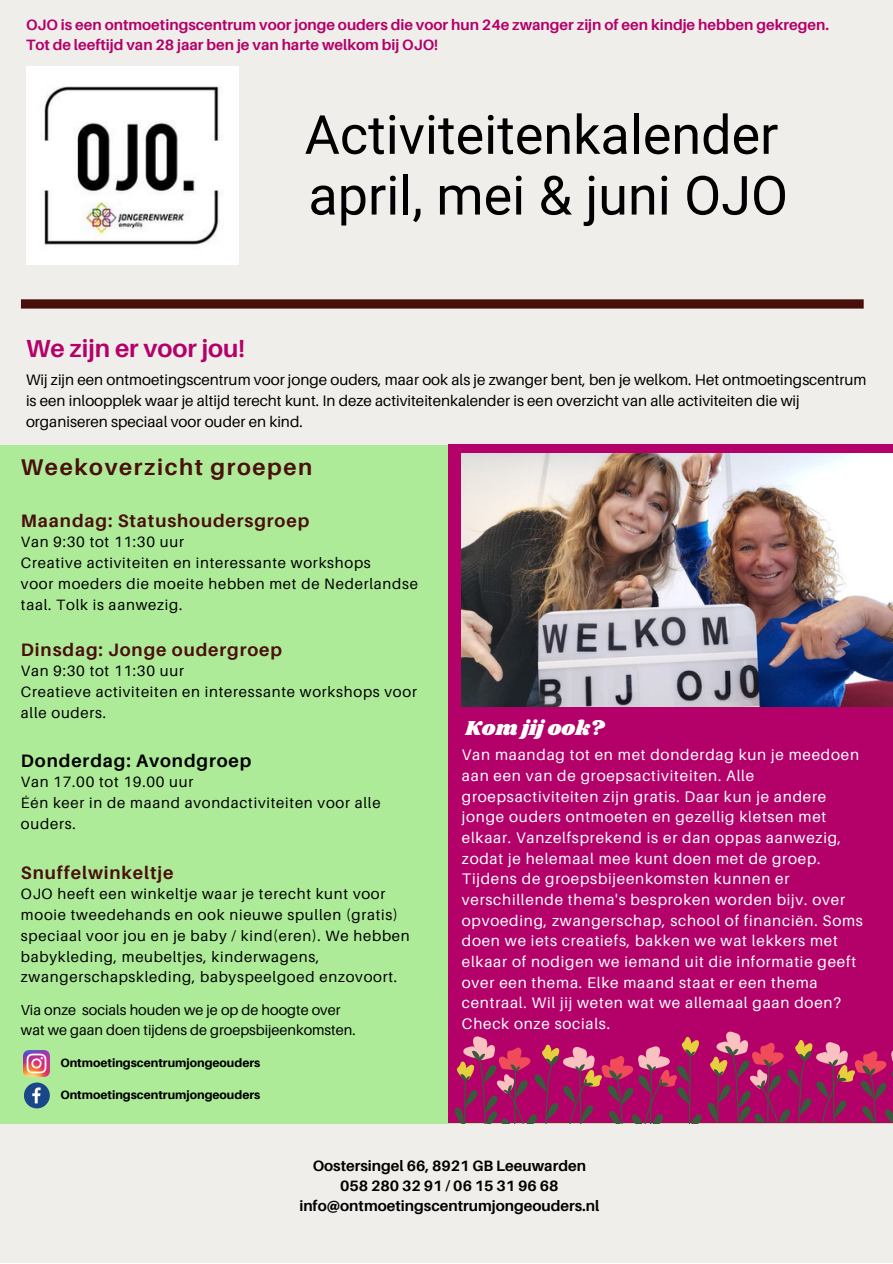
<style>
.page{position:relative;width:893px;height:1264px;background:#fff}
.page>*{position:absolute;margin:0;border:0;box-sizing:border-box;transform-origin:0 0}
.t1{font:54px/60.8px "Roboto";color:#000}
.t2{font:700 24.75px "Aileron";color:#b30169}
.t3{font:700 22.8px "Aileron";letter-spacing:.07em;color:#490f0b}
.t4{font:21px "Shrikhand";color:#fff}
.t5{font:700 18px "Aileron";letter-spacing:.05em;color:#490f0b}
.t6{font:700 18px "Aileron";letter-spacing:.05em;color:#000}
.t7{font:15.3px/20.7px "Aileron";letter-spacing:.05em;color:#fff}
.t8{font:15.3px/20.5px "Aileron";color:#000}
.t9{font:15px/21px "Aileron";letter-spacing:.05em;color:#000}
.t10{font:700 15px/20.2px "Aileron";color:#b30169}
.t11{font:700 15px/20.2px "Aileron";color:#000;text-align:center}
.t12{font:14.55px/20.2px "Aileron";color:#000}
.t13{font:800 12px "Aileron";color:#000}
</style>
<div class="page">
<div style="left:0;top:0;width:892px;height:1262px;background:#efeeeb"></div>
<div style="left:0;top:445px;width:892px;height:678px;background:#aeeb98"></div>
<div style="left:448px;top:445px;width:444px;height:677px;background:#b30169"></div>
<img style="left:26px;top:67px;width:212px;height:198px">
<svg style="left:21px;top:299px;width:842px;height:9px;background:#4e1613"></svg>
<svg style="left:24px;top:1082px;width:26px;height:26px"></svg>
<img style="left:24px;top:1050px;width:26px;height:26px">
<svg style="left:450px;top:1031px;width:442px;height:92px"></svg>
<img style="left:462px;top:454px;width:430px;height:253px">
<p class="t10" style="left:26px;top:14px;width:804px">OJO is een ontmoetingscentrum voor jonge ouders die voor hun 24e zwanger zijn of een kindje hebben gekregen.<br>Tot de leeftijd van 28 jaar ben je van harte welkom bij OJO!</p>
<h2 class="t2" style="left:26px;top:333px;width:220px">We zijn er voor jou!</h2>
<h1 class="t1" style="left:304px;top:105px;width:485px">Activiteitenkalender april, mei &amp; juni OJO</h1>
<p class="t8" style="left:26px;top:369px;width:842px">Wij zijn een ontmoetingscentrum voor jonge ouders, maar ook als je zwanger bent, ben je welkom. Het ontmoetingscentrum is een inloopplek waar je altijd terecht kunt. In deze activiteitenkalender is een overzicht van alle activiteiten die wij organiseren speciaal voor ouder en kind.</p>
<h3 class="t3" style="left:21px;top:453px;width:293px">Weekoverzicht groepen</h3>
<p class="t5" style="left:21px;top:509px;width:290px">Maandag: Statushoudersgroep</p>
<p class="t9" style="left:21px;top:530px;width:398px">Van 9:30 tot 11:30 uur<br>Creative activiteiten en interessante workshops<br>voor moeders die moeite hebben met de Nederlandse taal. Tolk is aanwezig.</p>
<p class="t5" style="left:21px;top:638px;width:263px">Dinsdag: Jonge oudergroep</p>
<p class="t9" style="left:21px;top:659px;width:397px">Van 9:30 tot 11:30 uur<br>Creatieve activiteiten en interessante workshops voor alle ouders.</p>
<p class="t6" style="left:21px;top:750px;width:232px">Donderdag: Avondgroep</p>
<p class="t9" style="left:21px;top:771px;width:361px">Van 17.00 tot 19.00 uur<br>Één keer in de maand avondactiviteiten voor alle ouders.</p>
<p class="t5" style="left:21px;top:861px;width:154px">Snuffelwinkeltje</p>
<p class="t9" style="left:21px;top:882px;width:390px">OJO heeft een winkeltje waar je terecht kunt voor mooie tweedehands en ook nieuwe spullen (gratis) speciaal voor jou en je baby / kind(eren). We hebben babykleding, meubeltjes, kinderwagens, zwangerschapskleding, babyspeelgoed enzovoort.</p>
<p class="t12" style="left:21px;top:999px;width:336px">Via onze socials houden we je op de hoogte over wat we gaan doen tijdens de groepsbijeenkomsten.</p>
<p class="t13" style="left:60px;top:1055px;width:201px">Ontmoetingscentrumjongeouders</p>
<p class="t13" style="left:60px;top:1087px;width:201px">Ontmoetingscentrumjongeouders</p>
<h3 class="t4" style="left:465px;top:713px;width:140px">Kom jij ook?</h3>
<p class="t7" style="left:462px;top:744px;width:402px">Van maandag tot en met donderdag kun je meedoen aan een van de groepsactiviteiten. Alle groepsactiviteiten zijn gratis. Daar kun je andere jonge ouders ontmoeten en gezellig kletsen met elkaar. Vanzelfsprekend is er dan oppas aanwezig, zodat je helemaal mee kunt doen met de groep.<br>Tijdens de groepsbijeenkomsten kunnen er verschillende thema's besproken worden bijv. over opvoeding, zwangerschap, school of financiën. Soms doen we iets creatiefs, bakken we wat lekkers met elkaar of nodigen we iemand uit die informatie geeft over een thema. Elke maand staat er een thema centraal. Wil jij weten wat we allemaal gaan doen?<br>Check onze socials.</p>
<p class="t11" style="left:299px;top:1154px;width:301px">Oostersingel 66, 8921 GB Leeuwarden<br>058 280 32 91 / 06 15 31 96 68 info@ontmoetingscentrumjongeouders.nl</p>
</div>
